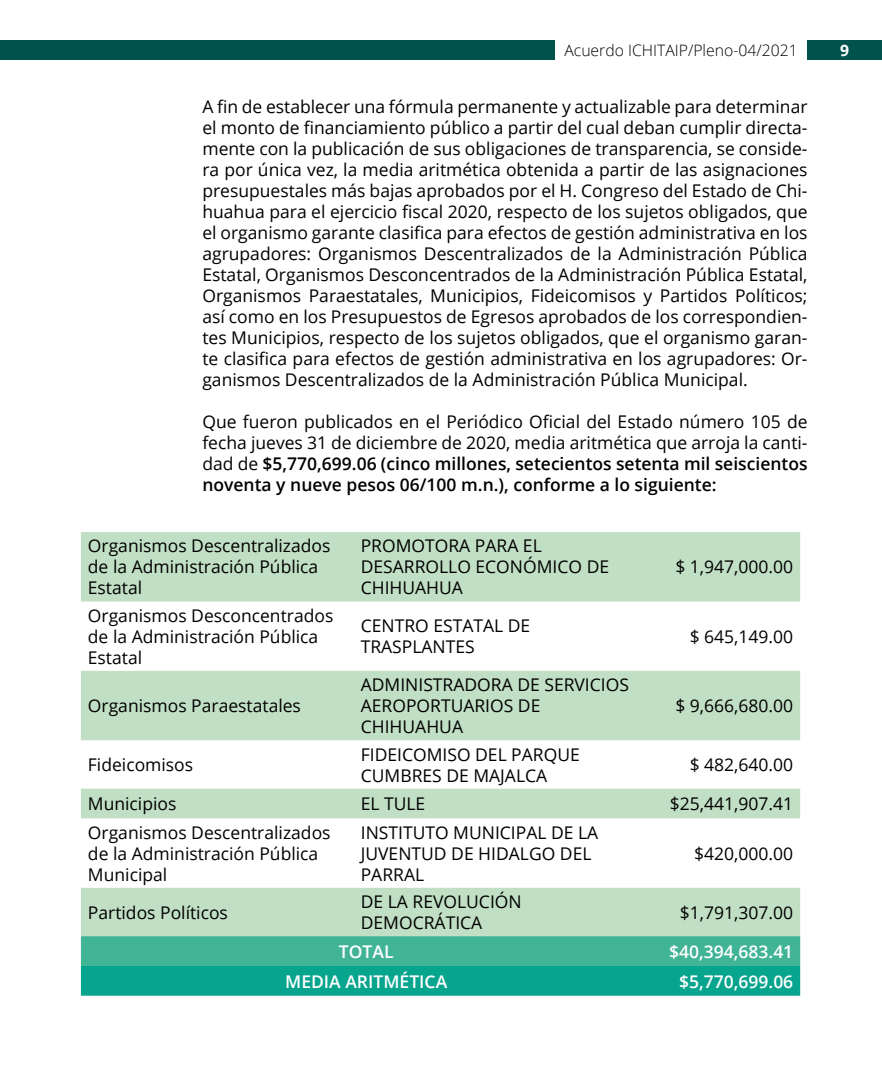
<style>
.page{position:relative;width:882px;height:1071px;background:#fff}
.page>*{position:absolute;margin:0;border:0;box-sizing:border-box;transform-origin:0 0}
.t1{font:17.5px/21px "Open Sans";color:#000}
.t2{font:600 17.5px "Open Sans";color:#fff}
.t3{font:300 15.75px "Open Sans";color:#000}
.t4{font:700 15.75px "Open Sans";color:#fff}
.s1{font-weight:600}
</style>
<div class="page">
<div style="left:808px;top:40px;width:74px;height:20px;background:#00524d"></div>
<div style="left:0;top:40px;width:555px;height:20px;background:#00524d"></div>
<svg style="left:81px;top:532px;width:719px;height:286px;fill:#c1dfc4"></svg>
<svg style="left:81px;top:888px;width:719px;height:108px;background:#6ac3a8"></svg>
<p class="t3" style="left:564px;top:39px;width:235px">Acuerdo ICHITAIP/Pleno-04/2021</p>
<p class="t4" style="left:840px;top:39px;width:10px">9</p>
<p class="t1" style="left:202px;top:95px;width:607px;text-align:justify">A fin de establecer una fórmula permanente y actualizable para determinar el monto de financiamiento público a partir del cual deban cumplir directa&shy;mente con la publicación de sus obligaciones de transparencia, se conside&shy;ra por única vez, la media aritmética obtenida a partir de las asignaciones presupuestales más bajas aprobados por el H. Congreso del Estado de Chi&shy;huahua para el ejercicio fiscal 2020, respecto de los sujetos obligados, que el organismo garante clasifica para efectos de gestión administrativa en los agrupadores: Organismos Descentralizados de la Administración Pública Estatal, Organismos Desconcentrados de la Administración Pública Estatal, Organismos Paraestatales, Municipios, Fideicomisos y Partidos Políticos; así como en los Presupuestos de Egresos aprobados de los correspondien&shy;tes Municipios, respecto de los sujetos obligados, que el organismo garan&shy;te clasifica para efectos de gestión administrativa en los agrupadores: Or&shy;ganismos Descentralizados de la Administración Pública Municipal.</p>
<p class="t1" style="left:202px;top:410px;width:607px;text-align:justify">Que fueron publicados en el Periódico Oficial del Estado número 105 de fecha jueves 31 de diciembre de 2020, media aritmética que arroja la canti&shy;dad de <span class="s1">$5,770,699.06 (cinco millones, setecientos setenta mil seiscientos noventa y nueve pesos 06/100 m.n.), conforme a lo siguiente:</span></p>
<p class="t1" style="left:88px;top:535px;width:244px">Organismos Descentralizados de la Administración Pública<br>Estatal</p>
<p class="t1" style="left:361px;top:535px;width:250px">PROMOTORA PARA EL<br>DESARROLLO ECONÓMICO DE<br>CHIHUAHUA</p>
<p class="t1" style="left:675px;top:556px;width:119px">$ 1,947,000.00</p>
<p class="t1" style="left:88px;top:605px;width:247px">Organismos Desconcentrados de la Administración Pública<br>Estatal</p>
<p class="t1" style="left:361px;top:615px;width:171px">CENTRO ESTATAL DE<br>TRASPLANTES</p>
<p class="t1" style="left:690px;top:626px;width:105px">$ 645,149.00</p>
<p class="t1" style="left:88px;top:695px;width:215px">Organismos Paraestatales</p>
<p class="t1" style="left:361px;top:674px;width:270px">ADMINISTRADORA DE SERVICIOS<br>AEROPORTUARIOS DE<br>CHIHUAHUA</p>
<p class="t1" style="left:675px;top:695px;width:119px">$ 9,666,680.00</p>
<p class="t1" style="left:88px;top:754px;width:107px">Fideicomisos</p>
<p class="t1" style="left:361px;top:743px;width:221px">FIDEICOMISO DEL PARQUE<br>CUMBRES DE MAJALCA</p>
<p class="t1" style="left:690px;top:754px;width:105px">$ 482,640.00</p>
<p class="t1" style="left:88px;top:793px;width:90px">Municipios</p>
<p class="t1" style="left:361px;top:793px;width:66px">EL TULE</p>
<p class="t1" style="left:670px;top:793px;width:125px">$25,441,907.41</p>
<p class="t1" style="left:88px;top:821px;width:244px">Organismos Descentralizados de la Administración Pública<br>Municipal</p>
<p class="t1" style="left:361px;top:821px;width:239px">INSTITUTO MUNICIPAL DE LA<br>JUVENTUD DE HIDALGO DEL<br>PARRAL</p>
<p class="t1" style="left:694px;top:842px;width:101px">$420,000.00</p>
<p class="t1" style="left:88px;top:901px;width:142px">Partidos Políticos</p>
<p class="t1" style="left:361px;top:891px;width:162px">DE LA REVOLUCIÓN<br>DEMOCRÁTICA</p>
<p class="t1" style="left:680px;top:901px;width:115px">$1,791,307.00</p>
<p class="t2" style="left:339px;top:939px;width:56px">TOTAL</p>
<p class="t2" style="left:669px;top:939px;width:126px">$40,394,683.41</p>
<p class="t2" style="left:285px;top:969px;width:164px">MEDIA ARITMÉTICA</p>
<p class="t2" style="left:679px;top:969px;width:116px">$5,770,699.06</p>
</div>
